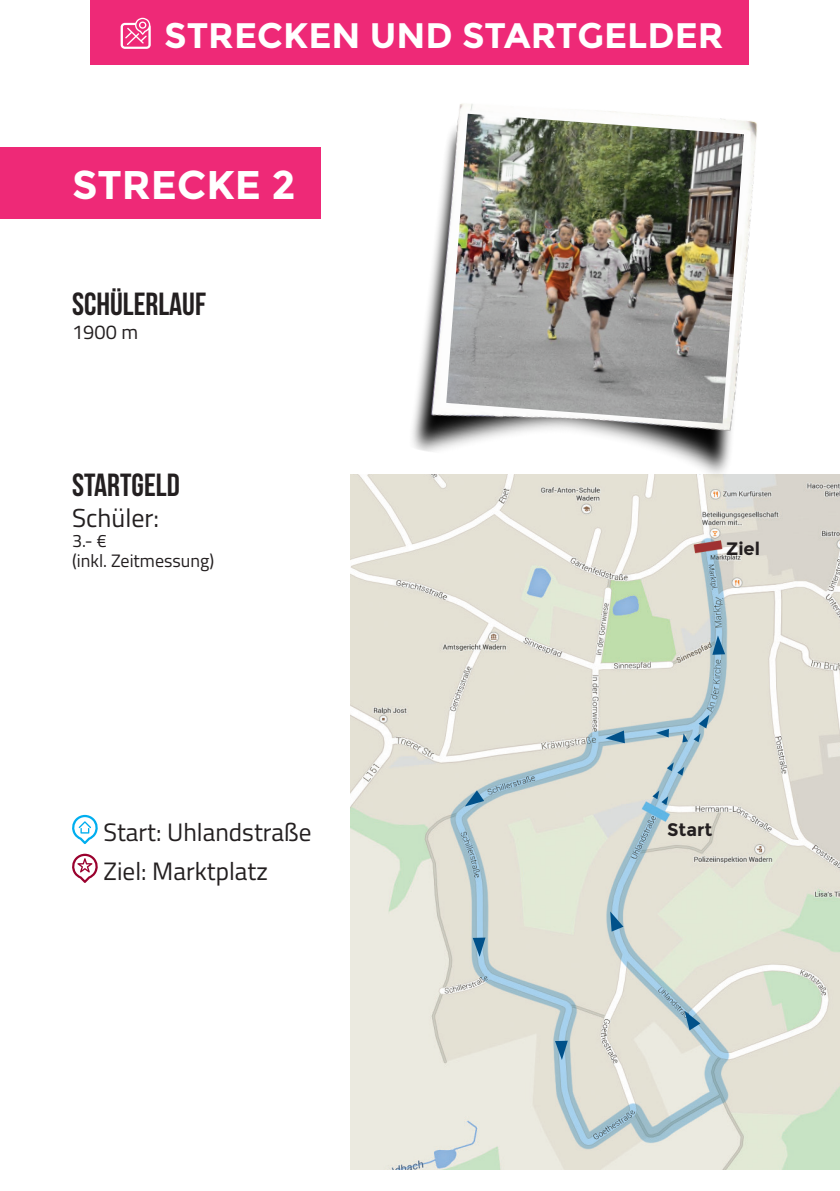
<style>
.page{position:relative;width:840px;height:1191px;background:#fff}
.page>*{position:absolute;margin:0;border:0;box-sizing:border-box;transform-origin:0 0}
.t1{font:700 40px "Montserrat";color:#fff}
.t2{font:700 35.4px "Montserrat";color:#fff}
.t3{font:32px "Bebas Neue";color:#231f20}
.t4{font:26px "Titillium Web";color:#231f20}
.t5{font:25.2px/38.8px "Titillium Web";color:#231f20}
.t6{font:20px "Titillium Web";color:#231f20}
.t7{font:18px/20px "Titillium Web";color:#231f20}
.t8{font:700 18px "Montserrat";color:#231f20}
</style>
<div class="page">
<div style="left:91px;top:0;width:657px;height:65px;background:#ee2977"></div>
<div style="left:0;top:147px;width:321px;height:71px;background:#ee2977"></div>
<img style="left:350px;top:475px;width:489px;height:694px">
<svg style="left:652px;top:790px;width:16px;height:15px"></svg>
<svg style="left:682px;top:733px;width:5px;height:9px"></svg>
<svg style="left:655px;top:729px;width:13px;height:8px"></svg>
<svg style="left:666px;top:762px;width:18px;height:13px"></svg>
<svg style="left:693px;top:714px;width:16px;height:28px"></svg>
<svg style="left:554px;top:1040px;width:13px;height:20px"></svg>
<svg style="left:472px;top:937px;width:13px;height:20px"></svg>
<svg style="left:464px;top:790px;width:20px;height:16px"></svg>
<svg style="left:605px;top:730px;width:19px;height:13px"></svg>
<svg style="left:684px;top:1010px;width:16px;height:20px"></svg>
<svg style="left:610px;top:911px;width:13px;height:20px"></svg>
<svg style="left:712px;top:635px;width:12px;height:20px"></svg>
<svg style="left:72px;top:815px;width:26px;height:29px"></svg>
<svg style="left:72px;top:853px;width:26px;height:30px"></svg>
<img style="left:397px;top:43px;width:409px;height:475px">
<img style="left:434px;top:109px;width:312px;height:319px">
<svg style="left:120px;top:18px;width:31px;height:31px"></svg>
<h2 class="t2" style="left:164px;top:15px;width:560px">STRECKEN UND STARTGELDER</h2>
<h1 class="t1" style="left:72px;top:161px;width:225px">STRECKE 2</h1>
<p class="t3" style="left:72px;top:286px;width:135px">SCHÜLERLAUF</p>
<p class="t6" style="left:72px;top:317px;width:67px">1900 m</p>
<p class="t3" style="left:72px;top:467px;width:109px">STARTGELD</p>
<p class="t4" style="left:72px;top:499px;width:88px">Schüler:</p>
<p class="t7" style="left:72px;top:530px;width:143px">3.- €<br>(inkl. Zeitmessung)</p>
<p class="t5" style="left:103px;top:811px;width:209px">Start: Uhlandstraße<br>Ziel: Marktplatz</p>
<p class="t8" style="left:725px;top:538px;width:35px">Ziel</p>
<p class="t8" style="left:667px;top:819px;width:47px">Start</p>
</div>
